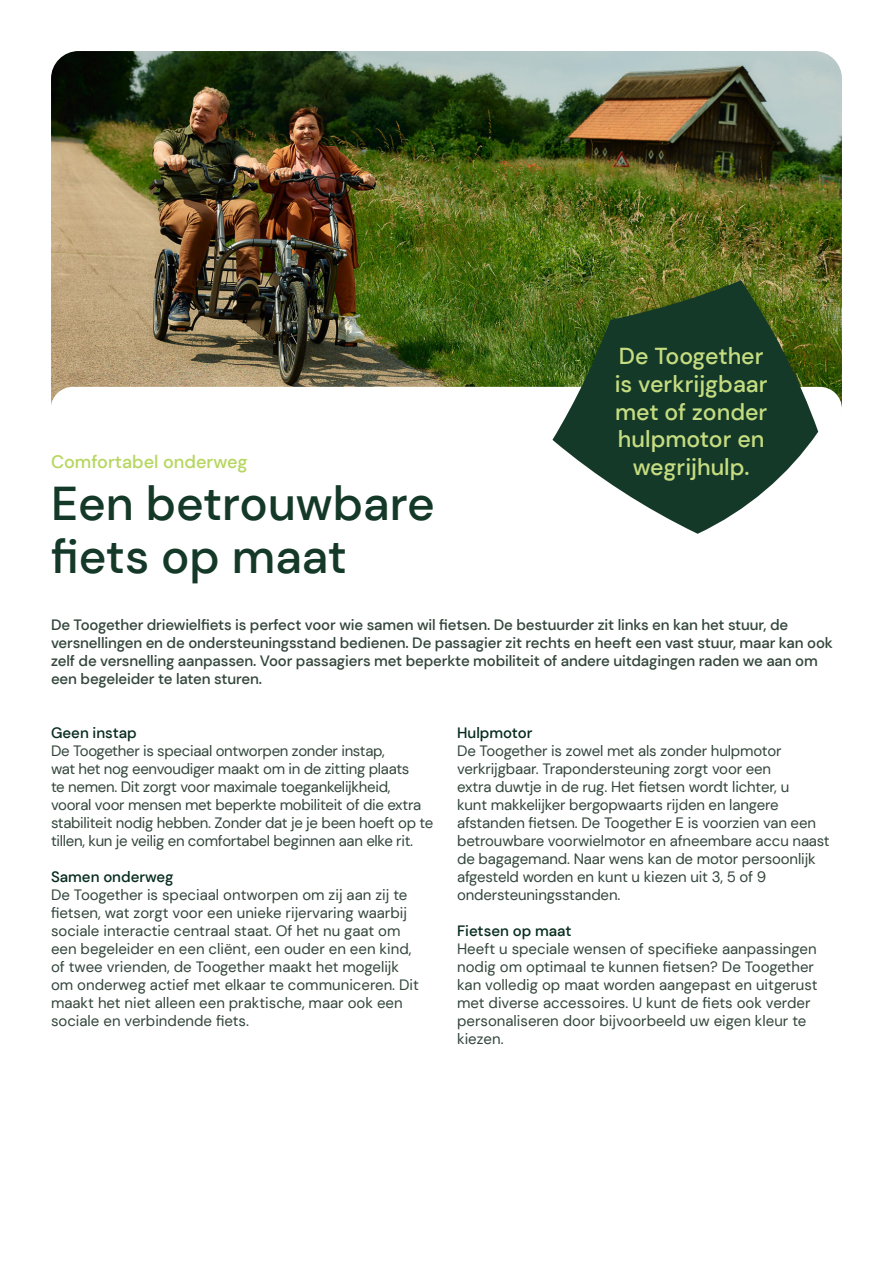
<style>
.page{position:relative;width:893px;height:1263px;background:#fff}
.page>*{position:absolute;margin:0;border:0;box-sizing:border-box;transform-origin:0 0}
.t1{font:500 47.4px/52.7px "DM Sans";color:#143928}
.Introtekst{font:500 23.1px/27.8px "DM Sans";color:#c5dc80;text-align:center}
.t2{font:500 18px "DM Sans";color:#b6d660}
.t3{font:15px/18px "DM Sans";letter-spacing:-.01em;color:#33463c}
.Introtekst-2{font:500 15px/18px "DM Sans";letter-spacing:-.01em;color:#33463c}
.t4{font:500 15px "DM Sans";color:#072c1e}
</style>
<div class="page">
<img style="left:51px;top:51px;width:791px;height:353px">
<div style="left:51px;top:387px;width:791px;height:109px;background:#fff;border-radius:22px"></div>
<svg style="left:552px;top:280px;width:266px;height:254px;fill:#143928"></svg>
<p class="t2" style="left:51px;top:450px;width:198px">Comfortabel onderweg</p>
<p class="t1" style="left:51px;top:477px;width:385px">Een betrouwbare fiets op maat</p>
<p class="Introtekst" style="left:619px;top:342px;width:146px">De Toogether</p>
<p class="Introtekst" style="left:615px;top:370px;width:154px">is verkrijgbaar</p>
<p class="Introtekst" style="left:615px;top:398px;width:154px">met of zonder hulpmotor en wegrijhulp.</p>
<p class="Introtekst-2" style="left:51px;top:616px;width:783px">De Toogether driewielfiets is perfect voor wie samen wil fietsen. De bestuurder zit links en kan het stuur, de versnellingen en de ondersteuningsstand bedienen. De passagier zit rechts en heeft een vast stuur, maar kan ook zelf de versnelling aanpassen. Voor passagiers met beperkte mobiliteit of andere uitdagingen raden we aan om een begeleider te laten sturen.</p>
<p class="t4" style="left:51px;top:723px;width:87px">Geen instap</p>
<p class="t3" style="left:51px;top:742px;width:384px">De Toogether is speciaal ontworpen zonder instap,<br>wat het nog eenvoudiger maakt om in de zitting plaats<br>te nemen. Dit zorgt voor maximale toegankelijkheid, vooral voor mensen met beperkte mobiliteit of die extra stabiliteit nodig hebben. Zonder dat je je been hoeft op te tillen, kun je veilig en comfortabel beginnen aan elke rit.</p>
<p class="t4" style="left:51px;top:867px;width:124px">Samen onderweg</p>
<p class="t3" style="left:51px;top:886px;width:369px">De Toogether is speciaal ontworpen om zij aan zij te fietsen, wat zorgt voor een unieke rijervaring waarbij sociale interactie centraal staat. Of het nu gaat om een begeleider en een cliënt, een ouder en een kind, of twee vrienden, de Toogether maakt het mogelijk om onderweg actief met elkaar te communiceren. Dit maakt het niet alleen een praktische, maar ook een sociale en verbindende fiets.</p>
<p class="t4" style="left:457px;top:723px;width:77px">Hulpmotor</p>
<p class="t3" style="left:457px;top:742px;width:326px">De Toogether is zowel met als zonder hulpmotor</p>
<p class="t3" style="left:457px;top:760px;width:374px">verkrijgbaar. Trapondersteuning zorgt voor een<br>extra duwtje in de rug. Het fietsen wordt lichter, u<br>kunt makkelijker bergopwaarts rijden en langere afstanden fietsen. De Toogether E is voorzien van een betrouwbare voorwielmotor en afneembare accu naast de bagagemand. Naar wens kan de motor persoonlijk afgesteld worden en kunt u kiezen uit 3, 5 of 9 ondersteuningsstanden.</p>
<p class="t4" style="left:457px;top:921px;width:116px">Fietsen op maat</p>
<p class="t3" style="left:457px;top:940px;width:362px">Heeft u speciale wensen of specifieke aanpassingen nodig om optimaal te kunnen fietsen? De Toogether kan volledig op maat worden aangepast en uitgerust met diverse accessoires. U kunt de fiets ook verder personaliseren door bijvoorbeeld uw eigen kleur te kiezen.</p>
</div>
